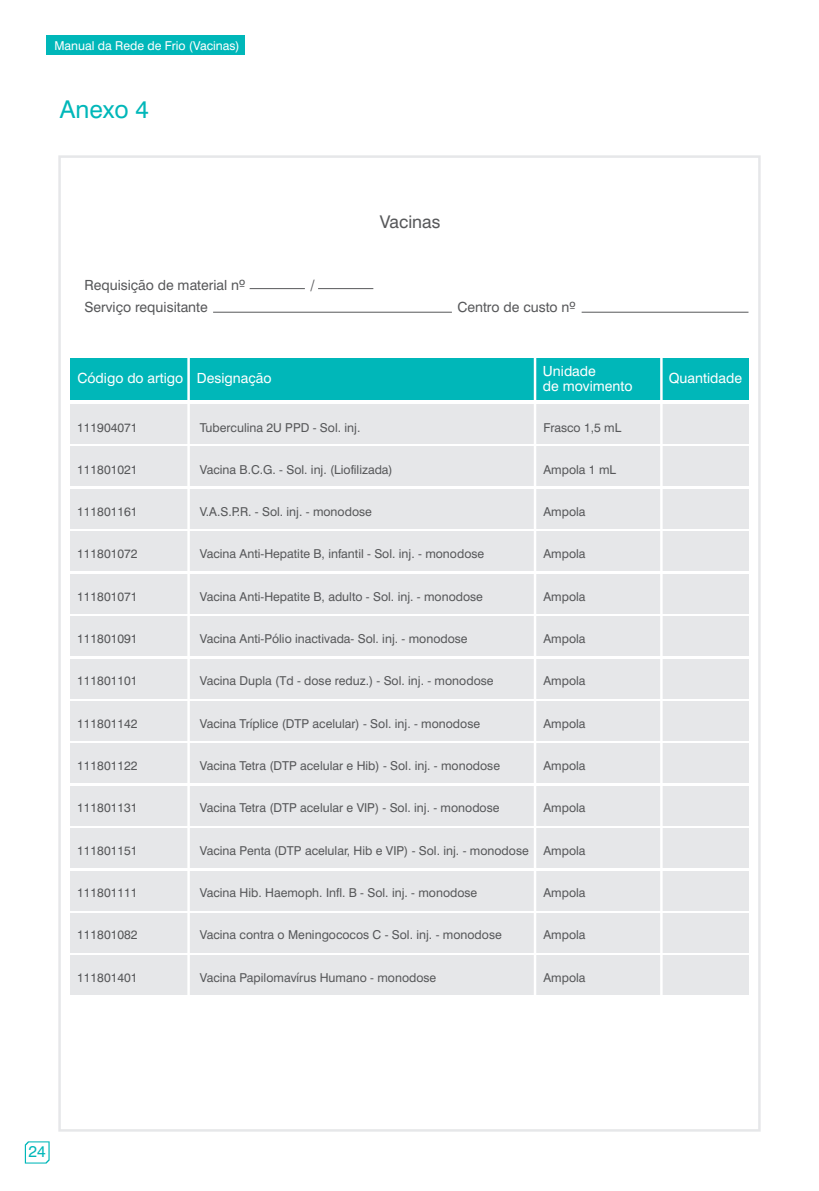
<style>
.page{position:relative;width:819px;height:1191px;background:#fff}
.page>*{position:absolute;margin:0;border:0;box-sizing:border-box;transform-origin:0 0}
.t1{font:24.5px "Swiss 721 BT";color:#00b7b9}
.t2{font:17.5px "Swiss 721 BT";color:#57585a}
.t3{font:15.75px "Swiss 721 BT";color:#00b7b9}
.t4{font:14px "Swiss 721 BT";color:#57585a}
.t5{font:14px/15px "Swiss 721 BT";color:#fff}
.t6{font:12.25px "Swiss 721 BT";color:#57585a}
.t7{font:12.25px "Swiss 721 BT";color:#fff}
</style>
<div class="page">
<svg style="left:25px;top:1141px;width:25px;height:22px"></svg>
<div style="left:46px;top:35px;width:199px;height:20px;background:#00b7b9"></div>
<div style="left:70px;top:828px;width:678px;height:40px;background:#e6e7e9"></div>
<div style="left:70px;top:870px;width:678px;height:40px;background:#e6e7e9"></div>
<div style="left:70px;top:955px;width:678px;height:40px;background:#e6e7e9"></div>
<div style="left:70px;top:913px;width:678px;height:40px;background:#e6e7e9"></div>
<div style="left:70px;top:404px;width:678px;height:40px;background:#e6e7e9"></div>
<div style="left:70px;top:446px;width:678px;height:40px;background:#e6e7e9"></div>
<div style="left:70px;top:489px;width:678px;height:40px;background:#e6e7e9"></div>
<div style="left:70px;top:531px;width:678px;height:40px;background:#e6e7e9"></div>
<div style="left:70px;top:574px;width:678px;height:39px;background:#e6e7e9"></div>
<div style="left:70px;top:616px;width:678px;height:40px;background:#e6e7e9"></div>
<div style="left:70px;top:658px;width:678px;height:40px;background:#e6e7e9"></div>
<div style="left:70px;top:701px;width:678px;height:40px;background:#e6e7e9"></div>
<div style="left:70px;top:743px;width:678px;height:40px;background:#e6e7e9"></div>
<div style="left:70px;top:786px;width:678px;height:39px;background:#e6e7e9"></div>
<div style="left:70px;top:358px;width:678px;height:41px;background:#00b7b9"></div>
<hr style="left:187px;top:354px;width:3px;height:646px;background:#fff">
<hr style="left:533px;top:354px;width:3px;height:646px;background:#fff">
<hr style="left:660px;top:354px;width:2px;height:646px;background:#fff">
<hr style="left:249px;top:288px;width:56px;height:1px;background:#57585a">
<hr style="left:213px;top:312px;width:239px;height:1px;background:#57585a">
<hr style="left:318px;top:288px;width:55px;height:1px;background:#57585a">
<hr style="left:581px;top:312px;width:167px;height:1px;background:#57585a">
<p class="t7" style="left:54px;top:40px;width:187px">Manual da Rede de Frio (Vacinas)</p>
<h1 class="t1" style="left:60px;top:100px;width:91px">Anexo 4</h1>
<h2 class="t2" style="left:379px;top:215px;width:62px">Vacinas</h2>
<p class="t4" style="left:84px;top:279px;width:162px">Requisição de material nº</p>
<p class="t4" style="left:310px;top:279px;width:6px">/</p>
<p class="t4" style="left:84px;top:301px;width:125px">Serviço requisitante</p>
<p class="t4" style="left:457px;top:301px;width:120px">Centro de custo nº</p>
<p class="t5" style="left:77px;top:371px;width:195px">Código do artigo Designação</p>
<p class="t5" style="left:543px;top:365px;width:91px">Unidade<br>de movimento</p>
<p class="t5" style="left:668px;top:371px;width:75px">Quantidade</p>
<p class="t6" style="left:77px;top:422px;width:62px">111904071</p>
<p class="t6" style="left:77px;top:464px;width:62px">111801021</p>
<p class="t6" style="left:77px;top:507px;width:62px">111801161</p>
<p class="t6" style="left:77px;top:549px;width:62px">111801072</p>
<p class="t6" style="left:77px;top:591px;width:62px">111801071</p>
<p class="t6" style="left:77px;top:634px;width:62px">111801091</p>
<p class="t6" style="left:77px;top:676px;width:62px">111801101</p>
<p class="t6" style="left:77px;top:718px;width:62px">111801142</p>
<p class="t6" style="left:77px;top:760px;width:62px">111801122</p>
<p class="t6" style="left:77px;top:803px;width:62px">111801131</p>
<p class="t6" style="left:77px;top:845px;width:62px">111801151</p>
<p class="t6" style="left:77px;top:887px;width:62px">111801111</p>
<p class="t6" style="left:77px;top:930px;width:62px">111801082</p>
<p class="t6" style="left:77px;top:972px;width:62px">111801401</p>
<p class="t6" style="left:200px;top:422px;width:162px">Tuberculina 2U PPD - Sol. inj.</p>
<p class="t6" style="left:200px;top:464px;width:194px">Vacina B.C.G. - Sol. inj. (Liofilizada)</p>
<p class="t6" style="left:200px;top:507px;width:174px">V.A.S.P.R. - Sol. inj. - monodose</p>
<p class="t6" style="left:200px;top:549px;width:286px">Vacina Anti-Hepatite B, infantil - Sol. inj. - monodose</p>
<p class="t6" style="left:200px;top:591px;width:285px">Vacina Anti-Hepatite B, adulto - Sol. inj. - monodose</p>
<p class="t6" style="left:200px;top:634px;width:269px">Vacina Anti-Pólio inactivada- Sol. inj. - monodose</p>
<p class="t6" style="left:200px;top:676px;width:295px">Vacina Dupla (Td - dose reduz.) - Sol. inj. - monodose</p>
<p class="t6" style="left:200px;top:718px;width:282px">Vacina Tríplice (DTP acelular) - Sol. inj. - monodose</p>
<p class="t6" style="left:200px;top:760px;width:302px">Vacina Tetra (DTP acelular e Hib) - Sol. inj. - monodose</p>
<p class="t6" style="left:200px;top:803px;width:301px">Vacina Tetra (DTP acelular e VIP) - Sol. inj. - monodose</p>
<p class="t6" style="left:200px;top:845px;width:330px">Vacina Penta (DTP acelular, Hib e VIP) - Sol. inj. - monodose</p>
<p class="t6" style="left:200px;top:887px;width:279px">Vacina Hib. Haemoph. Infl. B - Sol. inj. - monodose</p>
<p class="t6" style="left:200px;top:930px;width:303px">Vacina contra o Meningococos C - Sol. inj. - monodose</p>
<p class="t6" style="left:200px;top:972px;width:238px">Vacina Papilomavírus Humano - monodose</p>
<p class="t6" style="left:543px;top:422px;width:79px">Frasco 1,5 mL</p>
<p class="t6" style="left:543px;top:464px;width:74px">Ampola 1 mL</p>
<p class="t6" style="left:543px;top:507px;width:44px">Ampola</p>
<p class="t6" style="left:543px;top:549px;width:44px">Ampola</p>
<p class="t6" style="left:543px;top:591px;width:44px">Ampola</p>
<p class="t6" style="left:543px;top:634px;width:44px">Ampola</p>
<p class="t6" style="left:543px;top:676px;width:44px">Ampola</p>
<p class="t6" style="left:543px;top:718px;width:44px">Ampola</p>
<p class="t6" style="left:543px;top:760px;width:44px">Ampola</p>
<p class="t6" style="left:543px;top:803px;width:44px">Ampola</p>
<p class="t6" style="left:543px;top:845px;width:44px">Ampola</p>
<p class="t6" style="left:543px;top:887px;width:44px">Ampola</p>
<p class="t6" style="left:543px;top:930px;width:44px">Ampola</p>
<p class="t6" style="left:543px;top:972px;width:44px">Ampola</p>
<p class="t3" style="left:28px;top:1145px;width:19px">24</p>
</div>
